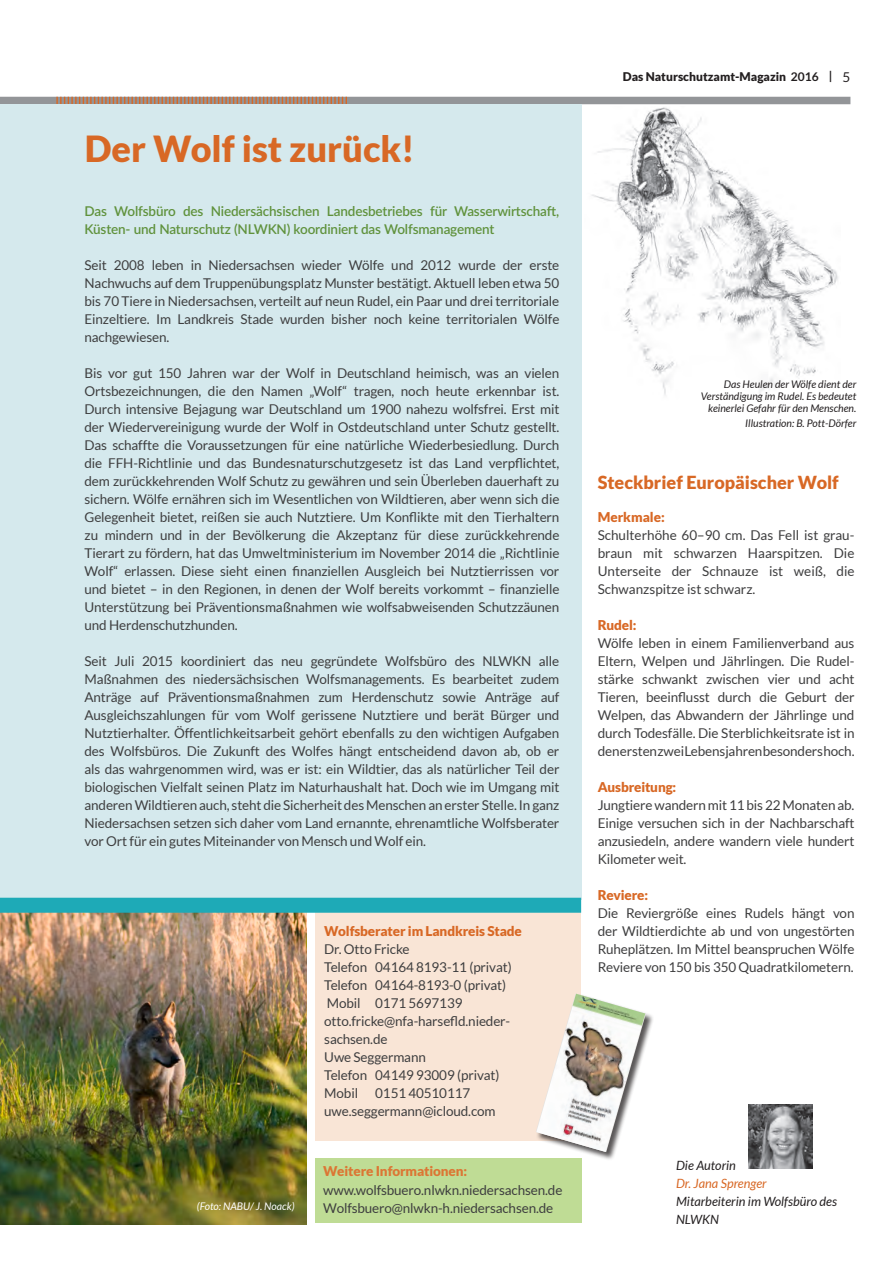
<style>
.page{position:relative;width:893px;height:1263px;background:#fff}
.page>*{position:absolute;margin:0;border:0;box-sizing:border-box;transform-origin:0 0}
.t1{font:900 36px "Lato";color:#d86825}
.t2{font:900 18px "Lato";color:#d86825}
.t3{font:13.5px/18px "Lato";letter-spacing:-.01em;color:#3e3e3f;text-align:justify}
.t4{font:600 13.5px/18px "Lato";letter-spacing:-.01em;color:#60923c}
.t5{font:900 13.5px "Lato";letter-spacing:-.01em;color:#d86825}
.t6{font:900 13.5px "Lato";letter-spacing:-.01em;color:#dc7634}
.t7{font:italic 12.75px/18px "Lato";color:#231f20}
.t8{font:italic 12.75px "Lato";color:#d86825}
.t9{font:900 12px "Lato";color:#231f20}
.t10{font:italic 10.5px/12px "Lato";color:#231f20;text-align:right}
.t11{font:italic 10.5px "Lato";color:#fff}
.s1{font-weight:700}
.s2{font-weight:400;font-size:13.5px}
</style>
<div class="page">
<div style="left:0;top:97px;width:850px;height:7px;background:#939598"></div>
<img style="left:0;top:913px;width:306px;height:311px">
<svg style="left:56px;top:97px;width:291px;height:7px"></svg>
<img style="left:591px;top:107px;width:247px;height:288px">
<div style="left:0;top:104px;width:581px;height:796px;background:#d5e9ed"></div>
<div style="left:315px;top:1158px;width:266px;height:65px;background:#bfdc95"></div>
<div style="left:315px;top:905px;width:266px;height:236px;background:#f9e5d6"></div>
<div style="left:0;top:898px;width:581px;height:15px;background:#1eaab7"></div>
<img style="left:748px;top:1104px;width:64px;height:65px">
<div style="left:536px;top:993px;width:118px;height:167px;background:#231f20;opacity:.75"></div>
<img style="left:536px;top:994px;width:109px;height:158px">
<h1 class="t1" style="left:85px;top:128px;width:331px">Der Wolf ist zurück!</h1>
<p class="t4" style="left:85px;top:201px;width:476px">Das Wolfsbüro des Niedersächsischen Landesbetriebes für Wasserwirtschaft,<br>Küsten- und Naturschutz (NLWKN) koordiniert das Wolfsmanagement</p>
<p class="t3" style="left:85px;top:256px;width:476px">Seit 2008 leben in Niedersachsen wieder Wölfe und 2012 wurde der erste Nachwuchs auf dem Truppenübungsplatz Munster bestätigt. Aktuell leben etwa 50 bis 70 Tiere in Niedersachsen, verteilt auf neun Rudel, ein Paar und drei territoriale Einzeltiere. Im Landkreis Stade wurden bisher noch keine territorialen Wölfe nachgewiesen.</p>
<p class="t3" style="left:85px;top:364px;width:476px">Bis vor gut 150 Jahren war der Wolf in Deutschland heimisch, was an vielen Ortsbezeichnungen, die den Namen „Wolf“ tragen, noch heute erkennbar ist.<br>Durch intensive Bejagung war Deutschland um 1900 nahezu wolfsfrei. Erst mit der Wiedervereinigung wurde der Wolf in Ostdeutschland unter Schutz gestellt.<br>Das schaffte die Voraussetzungen für eine natürliche Wiederbesiedlung. Durch die FFH-Richtlinie und das Bundesnaturschutzgesetz ist das Land verpflichtet, dem zurückkehrenden Wolf Schutz zu gewähren und sein Überleben dauerhaft zu sichern. Wölfe ernähren sich im Wesentlichen von Wildtieren, aber wenn sich die Gelegenheit bietet, reißen sie auch Nutztiere. Um Konflikte mit den Tierhaltern zu mindern und in der Bevölkerung die Akzeptanz für diese zurückkehrende Tierart zu fördern, hat das Umweltministerium im November 2014 die „Richtlinie Wolf“ erlassen. Diese sieht einen finanziellen Ausgleich bei Nutztierrissen vor und bietet – in den Regionen, in denen der Wolf bereits vorkommt – finanzielle Unterstützung bei Präventionsmaßnahmen wie wolfsabweisenden Schutzzäunen und Herdenschutzhunden.</p>
<p class="t3" style="left:85px;top:652px;width:476px">Seit Juli 2015 koordiniert das neu gegründete Wolfsbüro des NLWKN alle Maßnahmen des niedersächsischen Wolfsmanagements. Es bearbeitet zudem Anträge auf Präventionsmaßnahmen zum Herdenschutz sowie Anträge auf Ausgleichszahlungen für vom Wolf gerissene Nutztiere und berät Bürger und Nutztierhalter. Öffentlichkeitsarbeit gehört ebenfalls zu den wichtigen Aufgaben des Wolfsbüros. Die Zukunft des Wolfes hängt entscheidend davon ab, ob er als das wahrgenommen wird, was er ist: ein Wildtier, das als natürlicher Teil der biologischen Vielfalt seinen Platz im Naturhaushalt hat. Doch wie im Umgang mit anderen Wildtieren auch, steht die Sicherheit des Menschen an erster Stelle. In ganz Niedersachsen setzen sich daher vom Land ernannte, ehrenamtliche Wolfsberater vor Ort für ein gutes Miteinander von Mensch und Wolf ein.</p>
<p class="t11" style="left:197px;top:1200px;width:99px">(Foto: NABU/ J. Noack)</p>
<p class="t5" style="left:324px;top:923px;width:199px">Wolfsberater im Landkreis Stade</p>
<p class="t3" style="left:324px;top:940px;width:189px;text-align:left">Dr. Otto Fricke<br>Telefon 04164 8193-11 (privat)<br>Telefon 04164-8193-0 (privat)<br>Mobil 0171 5697139 otto.fricke@nfa-harsefld.nieder&shy;sachsen.de<br>Uwe Seggermann<br>Telefon 04149 93009 (privat)<br>Mobil</p>
<p class="t3" style="left:324px;top:1084px;width:173px;text-indent:51px">0151 40510117 uwe.seggermann@icloud.com</p>
<p class="t6" style="left:323px;top:1163px;width:145px">Weitere Informationen:</p>
<p class="t3" style="left:323px;top:1180px;width:241px;line-height:18.8px">www.wolfsbuero.nlwkn.niedersachsen.de<br>Wolfsbuero@nlwkn-h.niedersachsen.de</p>
<p class="t9" style="left:623px;top:69px;width:229px">Das Naturschutzamt-Magazin <span class="s1">2016 |</span> <span class="s2">5</span></p>
<p class="t10" style="left:701px;top:379px;width:157px">Das Heulen der Wölfe dient der<br>Verständigung im Rudel. Es bedeutet keinerlei Gefahr für den Menschen.</p>
<p class="t10" style="left:745px;top:418px;width:113px">Illustration: B. Pott-Dörfer</p>
<h2 class="t2" style="left:598px;top:471px;width:243px">Steckbrief Europäischer Wolf</h2>
<p class="t5" style="left:598px;top:509px;width:69px">Merkmale:</p>
<p class="t3" style="left:598px;top:526px;width:258px">Schulterhöhe 60–90 cm. Das Fell ist grau&shy;braun mit schwarzen Haarspitzen. Die Unterseite der Schnauze ist weiß, die Schwanzspitze ist schwarz.</p>
<p class="t5" style="left:598px;top:617px;width:40px">Rudel:</p>
<p class="t3" style="left:598px;top:634px;width:258px">Wölfe leben in einem Familienverband aus Eltern, Welpen und Jährlingen. Die Rudel&shy;stärke schwankt zwischen vier und acht Tieren, beeinflusst durch die Geburt der Welpen, das Abwandern der Jährlinge und durch Todesfälle. Die Sterblichkeitsrate ist in den ersten zwei Lebensjahren besonders hoch.</p>
<p class="t5" style="left:598px;top:779px;width:80px">Ausbreitung:</p>
<p class="t3" style="left:598px;top:796px;width:258px">Jungtiere wandern mit 11 bis 22 Monaten ab.<br>Einige versuchen sich in der Nachbarschaft anzusiedeln, andere wandern viele hundert Kilometer weit.</p>
<p class="t5" style="left:598px;top:887px;width:52px">Reviere:</p>
<p class="t3" style="left:598px;top:904px;width:258px">Die Reviergröße eines Rudels hängt von der Wildtierdichte ab und von ungestörten Ruheplätzen. Im Mittel beanspruchen Wölfe Reviere von 150 bis 350 Quadratkilometern.</p>
<p class="t7" style="left:676px;top:1157px;width:61px">Die Autorin</p>
<p class="t8" style="left:676px;top:1176px;width:92px">Dr. Jana Sprenger</p>
<p class="t7" style="left:676px;top:1193px;width:162px">Mitarbeiterin im Wolfsbüro des<br>NLWKN</p>
</div>
